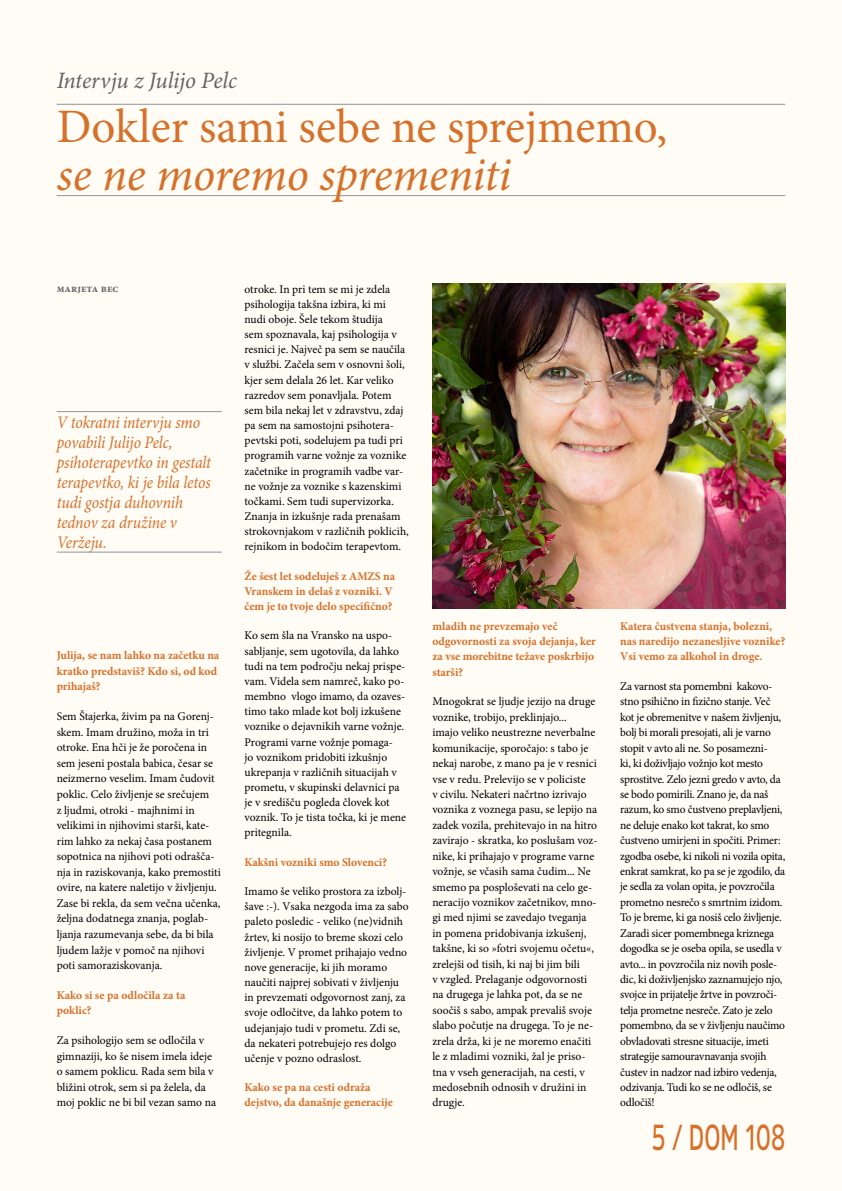
<style>
.page{position:relative;width:842px;height:1191px;background:#fffbf5}
.page>*{position:absolute;margin:0;border:0;box-sizing:border-box;transform-origin:0 0}
.t1{font:48px "Minion Pro";color:#d6712a}
.t2{font:italic 48px "Minion Pro";letter-spacing:-.01em;color:#d6712a}
.t3{font:600 36px "Amsi Pro";color:#d6712a;scale:.62 1}
.t4{font:italic 23.5px "Minion Pro";letter-spacing:-.015em;color:#636466}
.t5{font:italic 17.6px/20px "Minion Pro";letter-spacing:-.01em;color:#d6712a;scale:.89 1}
.t6{font:11.8px/15.4px "Minion Pro";letter-spacing:-.005em;color:#000}
.t7{font:700 11.8px/15.4px "Minion Pro";color:#d6712a}
.t8{font:700 11px "Minion Pro";color:#636466}
</style>
<div class="page">
<hr style="left:57px;top:104px;width:728px;height:1px;background:#939598">
<hr style="left:57px;top:195px;width:728px;height:1px;background:#939598">
<img style="left:432px;top:283px;width:353px;height:325px">
<hr style="left:57px;top:552px;width:165px;height:1px;background:#939598">
<hr style="left:57px;top:411px;width:165px;height:1px;background:#939598">
<h3 class="t4" style="left:57px;top:65px;width:182px">Intervju z Julijo Pelc</h3>
<h1 class="t1" style="left:57px;top:95px;width:612px">Dokler sami sebe ne sprejmemo,</h1>
<h1 class="t2" style="left:57px;top:142px;width:456px">se ne moremo spremeniti</h1>
<p class="t8" style="left:57px;top:281px;width:63px">marjeta bec</p>
<h3 class="t5" style="left:57px;top:412px;width:175px">V tokratni intervju smo povabili Julijo Pelc, psihoterapevtko in gestalt terapevtko, ki je bila letos tudi gostja duhovnih tednov za družine v<br>Veržeju.</h3>
<p class="t7" style="left:57px;top:647px;width:164px">Julija, se nam lahko na začetku na kratko predstaviš? Kdo si, od kod prihajaš?</p>
<p class="t6" style="left:57px;top:708px;width:166px">Sem Štajerka, živim pa na Gorenj&shy;skem. Imam družino, moža in tri otroke. Ena hči je že poročena in sem jeseni postala babica, česar se neizmerno veselim. Imam čudovit poklic. Celo življenje se srečujem<br>z ljudmi, otroki - majhnimi in velikimi in njihovimi starši, kate&shy;rim lahko za nekaj časa postanem sopotnica na njihovi poti odrašča&shy;nja in raziskovanja, kako premostiti ovire, na katere naletijo v življenju.<br>Zase bi rekla, da sem večna učenka, željna dodatnega znanja, poglab&shy;ljanja razumevanja sebe, da bi bila ljudem lažje v pomoč na njihovi poti samoraziskovanja.</p>
<p class="t7" style="left:57px;top:987px;width:130px">Kako si se pa odločila za ta poklic?</p>
<p class="t6" style="left:57px;top:1032px;width:161px">Za psihologijo sem se odločila v gimnaziji, ko še nisem imela ideje o samem poklicu. Rada sem bila v bližini otrok, sem si pa želela, da moj poklic ne bi bil vezan samo na</p>
<p class="t6" style="left:244px;top:281px;width:166px">otroke. In pri tem se mi je zdela psihologija takšna izbira, ki mi nudi oboje. Šele tekom študija<br>sem spoznavala, kaj psihologija v resnici je. Največ pa sem se naučila v službi. Začela sem v osnovni šoli, kjer sem delala 26 let. Kar veliko razredov sem ponavljala. Potem sem bila nekaj let v zdravstvu, zdaj pa sem na samostojni psihotera&shy;pevtski poti, sodelujem pa tudi pri programih varne vožnje za voznike začetnike in programih vadbe var&shy;ne vožnje za voznike s kazenskimi točkami. Sem tudi supervizorka.<br>Znanja in izkušnje rada prenašam strokovnjakom v različnih poklicih, rejnikom in bodočim terapevtom.</p>
<p class="t7" style="left:244px;top:568px;width:152px">Že šest let sodeluješ z AMZS na<br>Vranskem in delaš z vozniki. V čem je to tvoje delo specifično?</p>
<p class="t6" style="left:244px;top:628px;width:163px">Ko sem šla na Vransko na uspo&shy;sabljanje, sem ugotovila, da lahko tudi na tem področju nekaj prispe&shy;vam. Videla sem namreč, kako po&shy;membno vlogo imamo, da ozaves&shy;timo tako mlade kot bolj izkušene voznike o dejavnikih varne vožnje.<br>Programi varne vožnje pomaga-<br>jo voznikom pridobiti izkušnjo ukrepanja v različnih situacijah v prometu, v skupinski delavnici pa je v središču pogleda človek kot voznik. To je tista točka, ki je mene pritegnila.</p>
<p class="t7" style="left:244px;top:854px;width:144px">Kakšni vozniki smo Slovenci?</p>
<p class="t6" style="left:244px;top:883px;width:166px">Imamo še veliko prostora za izbolj&shy;šave :-). Vsaka nezgoda ima za sabo paleto posledic - veliko (ne)vidnih žrtev, ki nosijo to breme skozi celo življenje. V promet prihajajo vedno nove generacije, ki jih moramo naučiti najprej sobivati v življenju in prevzemati odgovornost zanj, za svoje odločitve, da lahko potem to udejanjajo tudi v prometu. Zdi se, da nekateri potrebujejo res dolgo učenje v pozno odraslost.</p>
<p class="t7" style="left:244px;top:1079px;width:150px">Kako se pa na cesti odraža dejstvo, da današnje generacije</p>
<p class="t7" style="left:432px;top:618px;width:165px">mladih ne prevzemajo več odgovornosti za svoja dejanja, ker za vse morebitne težave poskrbijo starši?</p>
<p class="t6" style="left:432px;top:694px;width:167px">Mnogokrat se ljudje jezijo na druge voznike, trobijo, preklinjajo...<br>imajo veliko neustrezne neverbalne komunikacije, sporočajo: s tabo je nekaj narobe, z mano pa je v resnici vse v redu. Prelevijo se v policiste<br>v civilu. Nekateri načrtno izrivajo voznika z voznega pasu, se lepijo na zadek vozila, prehitevajo in na hitro zavirajo - skratka, ko poslušam voz&shy;nike, ki prihajajo v programe varne vožnje, se včasih sama čudim... Ne smemo pa posploševati na celo ge&shy;neracijo voznikov začetnikov, mno&shy;gi med njimi se zavedajo tveganja in pomena pridobivanja izkušenj, takšne, ki so »fotri svojemu očetu«, zrelejši od tisih, ki naj bi jim bili<br>v vzgled. Prelaganje odgovornosti na drugega je lahka pot, da se ne soočiš s sabo, ampak prevališ svoje slabo počutje na drugega. To je ne&shy;zrela drža, ki je ne moremo enačiti le z mladimi vozniki, žal je priso&shy;tna v vseh generacijah, na cesti, v medosebnih odnosih v družini in drugje.</p>
<p class="t7" style="left:620px;top:618px;width:167px">Katera čustvena stanja, bolezni, nas naredijo nezanesljive voznike?<br>Vsi vemo za alkohol in droge.</p>
<p class="t6" style="left:620px;top:678px;width:167px">Za varnost sta pomembni kakovo&shy;stno psihično in fizično stanje. Več kot je obremenitve v našem življenju, bolj bi morali presojati, ali je varno stopit v avto ali ne. So posamezni-<br>ki, ki doživljajo vožnjo kot mesto sprostitve. Zelo jezni gredo v avto, da se bodo pomirili. Znano je, da naš razum, ko smo čustveno preplavljeni, ne deluje enako kot takrat, ko smo čustveno umirjeni in spočiti. Primer: zgodba osebe, ki nikoli ni vozila opita, enkrat samkrat, ko pa se je zgodilo, da je sedla za volan opita, je povzročila prometno nesrečo s smrtnim izidom.<br>To je breme, ki ga nosiš celo življenje.<br>Zaradi sicer pomembnega kriznega dogodka se je oseba opila, se usedla v avto... in povzročila niz novih posle&shy;dic, ki doživljenjsko zaznamujejo njo, svojce in prijatelje žrtve in povzroči&shy;telja prometne nesreče. Zato je zelo pomembno, da se v življenju naučimo obvladovati stresne situacije, imeti strategije samouravnavanja svojih čustev in nadzor nad izbiro vedenja, odzivanja. Tudi ko se ne odločiš, se odločiš!</p>
<h2 class="t3" style="left:652px;top:1112px;width:216px">5 / DOM 108</h2>
</div>
